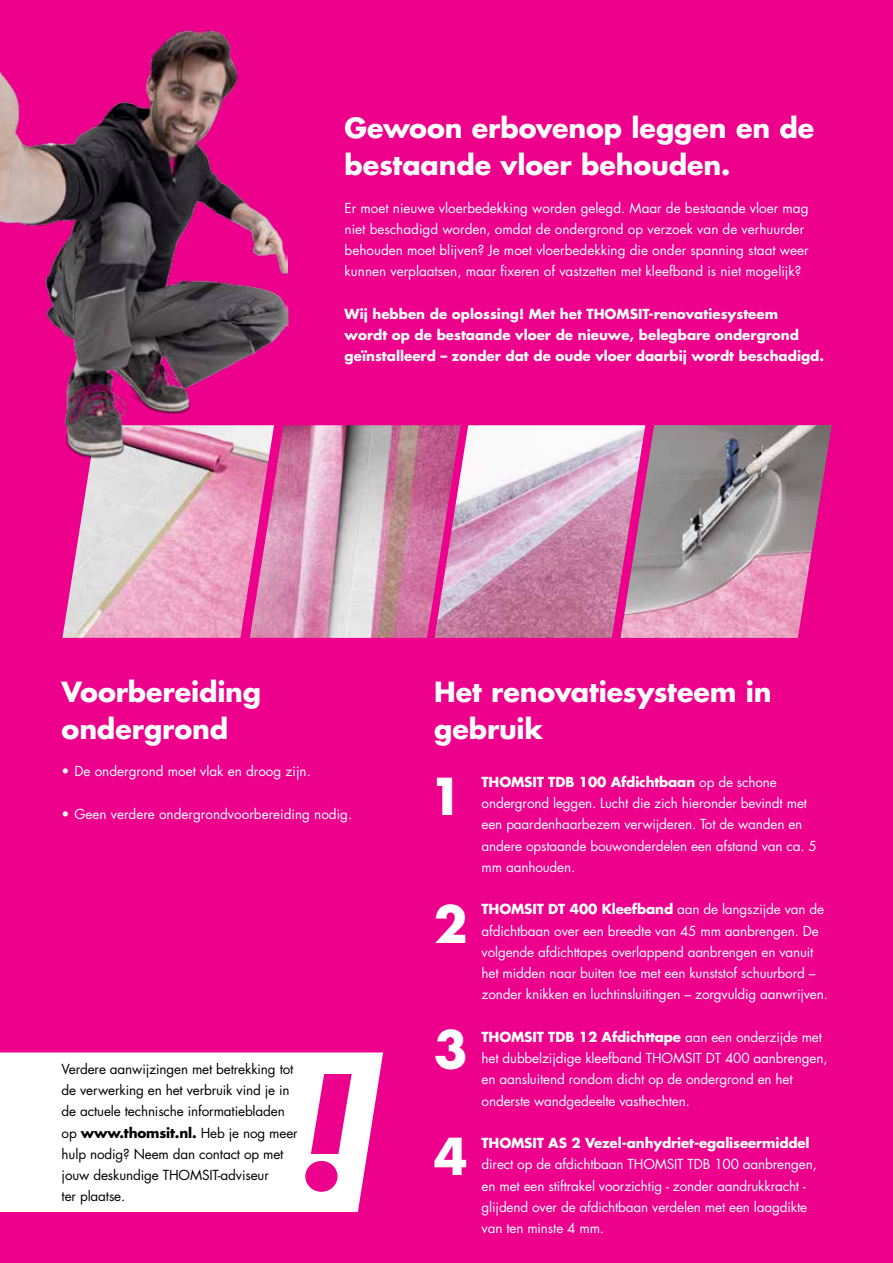
<style>
.page{position:relative;width:893px;height:1263px;background:#ec008c}
.page>*{position:absolute;margin:0;border:0;box-sizing:border-box;transform-origin:0 0}
.t1{font:700 49.5px/106.4px "Futura Std";color:#fff}
.t2{font:700 27px/37.2px "Futura Std";letter-spacing:-.005em;color:#fff}
.t3{font:13.5px/21.3px "Futura Std";letter-spacing:-.01em;color:#fff}
.t4{font:700 13.5px/21.3px "Futura Std";color:#fff}
.t5{font:13.5px/21.3px "Futura Std";letter-spacing:-.01em;color:#000}
.s1{font-weight:700}
</style>
<div class="page">
<img style="left:62px;top:460px;width:188px;height:178px">
<img style="left:250px;top:425px;width:184px;height:213px">
<img style="left:434px;top:425px;width:187px;height:213px">
<img style="left:621px;top:425px;width:210px;height:213px">
<img style="left:0;top:30px;width:290px;height:430px">
<div style="left:0;top:1052px;width:383px;height:160px;background:#fff"></div>
<svg style="left:311px;top:1074px;width:41px;height:80px"></svg>
<div style="left:305px;top:1161px;width:33px;height:31px;background:#ec008c;border-radius:50%"></div>
<h2 class="t2" style="left:345px;top:109px;width:471px">Gewoon erbovenop leggen en de bestaande vloer behouden.</h2>
<p class="t3" style="left:345px;top:197px;width:466px">Er moet nieuwe vloerbedekking worden gelegd. Maar de bestaande vloer mag niet beschadigd worden, omdat de ondergrond op verzoek van de verhuurder behouden moet blijven? Je moet vloerbedekking die onder spanning staat weer kunnen verplaatsen, maar fixeren of vastzetten met kleefband is niet mogelijk?</p>
<p class="t4" style="left:345px;top:303px;width:282px">Wij hebben de oplossing! Met het THOMSI</p>
<p class="t4" style="left:345px;top:303px;width:481px;text-indent:298px">T-renovatiesysteem<br>wordt op de bestaande vloer de nieuwe, belegbare ondergrond geïnstalleerd – zonder dat de oude vloer daarbij wordt beschadigd.</p>
<h2 class="t2" style="left:62px;top:672px;width:201px">Voorbereiding ondergrond</h2>
<p class="t3" style="left:62px;top:760px;width:251px">• De ondergrond moet vlak en droog zijn.</p>
<p class="t3" style="left:62px;top:803px;width:292px">• Geen verdere ondergrondvoorbereiding nodig.</p>
<p class="t5" style="left:62px;top:1058px;width:238px">Verdere aanwijzingen met betrekking tot de verwerking en het verbruik vind je in de actuele technische informatiebladen op <span class="s1">www.thomsit.nl.</span> Heb je nog meer hulp nodig? Neem dan contact op met jouw deskundige THOMSIT-adviseur<br>ter plaatse.</p>
<h2 class="t2" style="left:434px;top:672px;width:339px">Het renovatiesysteem in gebruik</h2>
<p class="t4" style="left:482px;top:771px;width:39px">THOMSI</p>
<p class="t3" style="left:482px;top:771px;width:337px;text-indent:55px"><span class="s1">T TDB 100 Afdichtbaan</span> op de schone ondergrond leggen. Lucht die zich hieronder bevindt met een paardenhaarbezem verwijderen. Tot de wanden en andere opstaande bouwonderdelen een afstand van ca. 5 mm aanhouden.</p>
<p class="t4" style="left:482px;top:898px;width:39px">THOMSI</p>
<h1 class="t1" style="left:429px;top:742px;width:35px">1</h1>
<p class="t3" style="left:482px;top:899px;width:348px;text-indent:55px"><span class="s1">T DT 400 Kleefband</span> aan de langszijde van de afdichtbaan over een breedte van 45 mm aanbrengen. De volgende afdichttapes overlappend aanbrengen en vanuit het midden naar buiten toe met een kunststof schuurbord – zonder knikken en luchtinsluitingen – zorgvuldig aanwrijven.</p>
<p class="t4" style="left:482px;top:1026px;width:39px">THOMSI</p>
<h1 class="t1" style="left:434px;top:870px;width:35px">2</h1>
<h1 class="t1" style="left:434px;top:996px;width:35px">3<br>4</h1>
<p class="t3" style="left:482px;top:1026px;width:347px;text-indent:55px"><span class="s1">T TDB 12 Afdichttape</span> aan een onderzijde met het dubbelzijdige kleefband THOMSIT DT 400 aanbrengen, en aansluitend rondom dicht op de ondergrond en het onderste wandgedeelte vasthechten.</p>
<p class="t4" style="left:482px;top:1132px;width:39px">THOMSI</p>
<p class="t4" style="left:537px;top:1132px;width:274px">T AS 2 Vezel-anhydriet-egaliseermiddel</p>
<p class="t3" style="left:482px;top:1154px;width:337px">direct op de afdichtbaan THOMSIT TDB 100 aanbrengen, en met een stiftrakel voorzichtig - zonder aandrukkracht - glijdend over de afdichtbaan verdelen met een laagdikte van ten minste 4 mm.</p>
</div>
